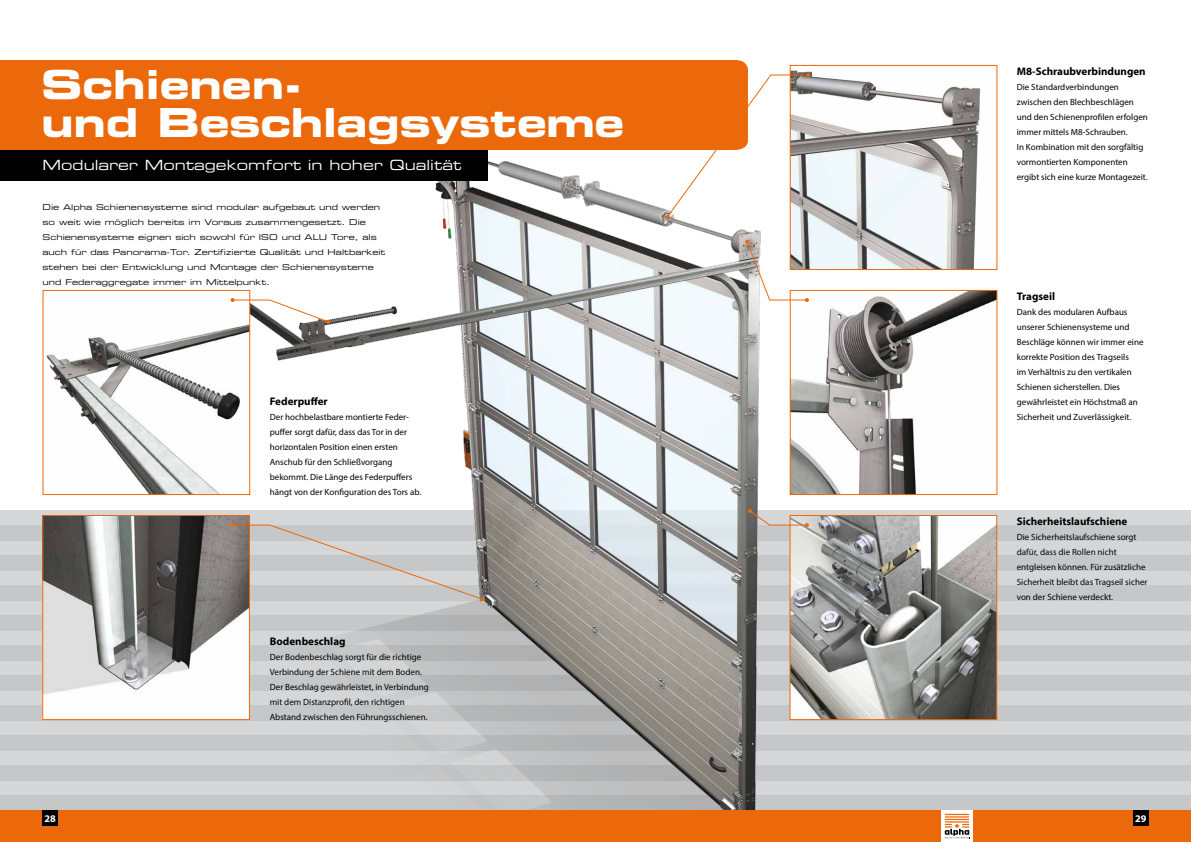
<style>
.page{position:relative;width:1191px;height:842px;background:#fff}
.page>*{position:absolute;margin:0;border:0;box-sizing:border-box;transform-origin:0 0}
.t1{font:40px/38px "Eurostile Bold Extended Two";letter-spacing:-.005em;color:#fff}
.t2{font:14px "Eurostile Extended Two";color:#fff}
.t3{font:700 11px "Myriad Pro";color:#000}
.t4{font:700 10.2px "Myriad Pro";color:#fff}
.t5{font:9px/15px "Myriad Pro";color:#000}
.t6{font:8px/15px "Eurostile Extended Two";color:#000}
</style>
<div class="page">
<div style="left:0;top:510px;width:1191px;height:330px;background:#d5d6d7"></div>
<div style="left:0;top:525px;width:1191px;height:15px;background:#c6c7c8"></div>
<div style="left:0;top:555px;width:1191px;height:15px;background:#c6c7c8"></div>
<div style="left:0;top:585px;width:1191px;height:15px;background:#c6c7c8"></div>
<div style="left:0;top:615px;width:1191px;height:15px;background:#c6c7c8"></div>
<div style="left:0;top:645px;width:1191px;height:15px;background:#c6c7c8"></div>
<div style="left:0;top:675px;width:1191px;height:15px;background:#c6c7c8"></div>
<div style="left:0;top:705px;width:1191px;height:15px;background:#c6c7c8"></div>
<div style="left:0;top:735px;width:1191px;height:15px;background:#c6c7c8"></div>
<div style="left:0;top:765px;width:1191px;height:15px;background:#c6c7c8"></div>
<div style="left:0;top:795px;width:1191px;height:15px;background:#c6c7c8"></div>
<img style="left:48px;top:150px;width:715px;height:660px">
<div style="left:0;top:164px;width:386px;height:136px;background:#fff"></div>
<img style="left:791px;top:70px;width:190px;height:198px">
<div style="left:789px;top:65px;width:208px;height:205px;border:1px solid #eb690b"></div>
<img style="left:791px;top:292px;width:204px;height:201px">
<div style="left:789px;top:290px;width:208px;height:205px;border:1px solid #eb690b"></div>
<img style="left:791px;top:517px;width:204px;height:201px">
<div style="left:789px;top:515px;width:208px;height:205px;border:1px solid #eb690b"></div>
<img style="left:44px;top:517px;width:204px;height:201px">
<div style="left:42px;top:515px;width:208px;height:205px;border:1px solid #eb690b"></div>
<img style="left:46px;top:300px;width:202px;height:193px">
<div style="left:43px;top:290px;width:207px;height:205px;border:1px solid #eb690b"></div>
<div style="left:0;top:60px;width:748px;height:90px;background:#eb690b"></div>
<div style="left:0;top:150px;width:487px;height:30px;background:#000"></div>
<svg style="left:665px;top:73px;width:145px;height:146px"></svg>
<svg style="left:745px;top:240px;width:64px;height:62px"></svg>
<svg style="left:230px;top:523px;width:255px;height:78px"></svg>
<svg style="left:748px;top:509px;width:61px;height:18px"></svg>
<svg style="left:230px;top:298px;width:100px;height:26px"></svg>
<div style="left:595px;top:810px;width:596px;height:32px;background:#eb690b"></div>
<div style="left:0;top:810px;width:595px;height:32px;background:#eb690b"></div>
<div style="left:1133px;top:810px;width:15px;height:15px;background:#000"></div>
<div style="left:43px;top:810px;width:15px;height:15px;background:#000"></div>
<svg style="left:941px;top:810px;width:32px;height:32px"></svg>
<svg style="left:944px;top:814px;width:26px;height:24px"></svg>
<h2 class="t2" style="left:43px;top:65px;width:41px">Text</h2>
<p class="t3" style="left:1016px;top:64px;width:130px">M8-Schraubverbindungen</p>
<p class="t5" style="left:1016px;top:79px;width:133px">Die Standardverbindungen zwischen den Blechbeschlägen und den Schienenprofilen erfolgen immer mittels M8-Schrauben.<br>In Kombination mit den sorgfältig vormontierten Komponenten ergibt sich eine kurze Montagezeit.</p>
<h1 class="t1" style="left:41px;top:65px;width:584px">Schienen-<br>und Beschlagsysteme</h1>
<h2 class="t2" style="left:43px;top:155px;width:420px">Modularer Montagekomfort in hoher Qualität</h2>
<p class="t6" style="left:43px;top:199px;width:344px">Die Alpha Schienensysteme sind modular aufgebaut und werden so weit wie möglich bereits im Voraus zusammengesetzt. Die Schienensysteme eignen sich sowohl für ISO und ALU Tore, als auch für das Panorama-Tor. Zertifizierte Qualität und Haltbarkeit stehen bei der Entwicklung und Montage der Schienensysteme und Federaggregate immer im Mittelpunkt.</p>
<p class="t3" style="left:270px;top:394px;width:59px">Federpuffer</p>
<p class="t5" style="left:270px;top:409px;width:153px">Der hochbelastbare montierte Feder&shy;puffer sorgt dafür, dass das Tor in der horizontalen Position einen ersten Anschub für den Schließvorgang bekommt. Die Länge des Federpuffers hängt von der Konfiguration des Tors ab.</p>
<p class="t3" style="left:270px;top:634px;width:77px">Bodenbeschlag</p>
<p class="t5" style="left:270px;top:649px;width:160px">Der Bodenbeschlag sorgt für die richtige Verbindung der Schiene mit dem Boden.<br>Der Beschlag gewährleistet, in Verbindung mit dem Distanzprofil, den richtigen Abstand zwischen den Führungsschienen.</p>
<p class="t3" style="left:1016px;top:289px;width:40px">Tragseil</p>
<p class="t5" style="left:1016px;top:304px;width:128px">Dank des modularen Aufbaus unserer Schienensysteme und<br>Beschläge können wir immer eine korrekte Position des Tragseils<br>im Verhältnis zu den vertikalen<br>Schienen sicherstellen. Dies gewährleistet ein Höchstmaß an<br>Sicherheit und Zuverlässigkeit.</p>
<p class="t3" style="left:1016px;top:514px;width:112px">Sicherheitslaufschiene</p>
<p class="t5" style="left:1016px;top:529px;width:132px">Die Sicherheitslaufschiene sorgt dafür, dass die Rollen nicht entgleisen können. Für zusätzliche Sicherheit bleibt das Tragseil sicher von der Schiene verdeckt.</p>
<p class="t4" style="left:45px;top:811px;width:13px">28</p>
<p class="t4" style="left:1135px;top:811px;width:13px">29</p>
</div>
